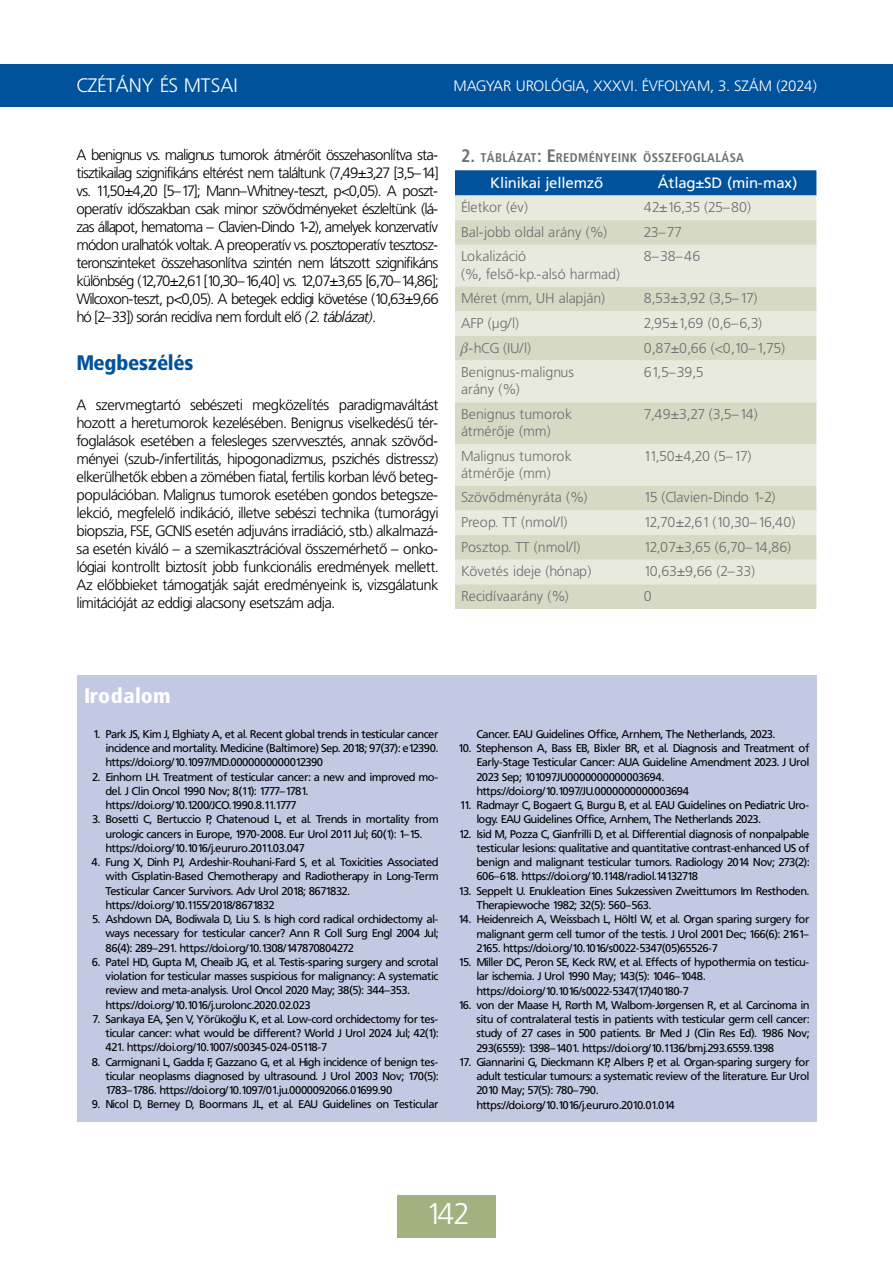
<style>
.page{position:relative;width:893px;height:1263px;background:#fff}
.page>*{position:absolute;margin:0;border:0;box-sizing:border-box;transform-origin:0 0}
.t1{font:30px "Frutiger Lt PFL";color:#fff}
.t2{font:21px "Frutiger Blk Cn PFL";color:#00529c}
.t3{font:21px "Frutiger Blk Cn PFL";letter-spacing:.03em;color:#fff}
.t4{font:19.5px "Frutiger Lt PFL";letter-spacing:.04em;color:#fff}
.t5{font:15px/18px "Frutiger Lt PFL";letter-spacing:-.02em;color:#000;text-align:justify}
.t6{font:15px "Frutiger Lt PFL";letter-spacing:.04em;color:#fff}
.t7{font:15px "Frutiger PFL";letter-spacing:.04em;color:#fff}
.t8{font:14.25px/17.1px "Frutiger Lt PFL";letter-spacing:.04em;color:#6d6e71}
.t9{font:700 12.6px "Frutiger Cn PFL";letter-spacing:.055em;color:#6d6e71}
.t10{font:11.25px/14.2px "Frutiger PFL";color:#000}
.s1{font-style:italic}
.s2{font-size:18px}
</style>
<div class="page">
<div style="left:0;top:64px;width:893px;height:42px;background:#00529c"></div>
<div style="left:398px;top:1195px;width:98px;height:42px;background:#a2b180"></div>
<div style="left:455px;top:170px;width:361px;height:25px;background:#00529c"></div>
<div style="left:455px;top:195px;width:361px;height:25px;background:#e9eade"></div>
<svg style="left:455px;top:220px;width:361px;height:389px;background:#dfe2d1"></svg>
<div style="left:77px;top:675px;width:739px;height:446px;background:#c2cae3"></div>
<svg style="left:460px;top:342px;width:8px;height:14px"></svg>
<h3 class="t4" style="left:77px;top:75px;width:162px">CZÉTÁNY ÉS MTSAI</h3>
<h3 class="t6" style="left:454px;top:77px;width:364px">MAGYAR UROLÓGIA, XXXVI. ÉVFOLYAM, 3. SZÁM (2024)</h3>
<p class="t5" style="left:77px;top:146px;width:363px">A benignus vs. malignus tumorok átmérőit összehasonlítva sta&shy;tisztikailag szignifikáns eltérést nem találtunk (7,49±3,27 [3,5–14] vs. 11,50±4,20 [5–17]; Mann–Whitney-teszt, p&lt;0,05). A poszt&shy;operatív időszakban csak minor szövődményeket észleltünk (lá&shy;zas állapot, hematoma – Clavien-Dindo 1-2), amelyek konzervatív módon uralhatók voltak. A preoperatív vs. posztoperatív tesztosz&shy;teronszinteket összehasonlítva szintén nem látszott szignifikáns különbség (12,70±2,61 [10,30–16,40] vs. 12,07±3,65 [6,70–14,86]; Wilcoxon-teszt, p&lt;0,05). A betegek eddigi követése (10,63±9,66 hó [2–33]) során recidíva nem fordult elő <span class="s1">(2. táblázat)</span>.</p>
<h2 class="t2" style="left:77px;top:350px;width:118px">Megbeszélés</h2>
<p class="t5" style="left:77px;top:396px;width:363px">A szervmegtartó sebészeti megközelítés paradigmaváltást hozott a heretumorok kezelésében. Benignus viselkedésű tér&shy;foglalások esetében a felesleges szervvesztés, annak szövőd&shy;ményei (szub-/infertilitás, hipogonadizmus, pszichés distressz) elkerülhetők ebben a zömében fiatal, fertilis korban lévő beteg&shy;populációban. Malignus tumorok esetében gondos betegsze&shy;lekció, megfelelő indikáció, illetve sebészi technika (tumorágyi biopszia, FSE, GCNIS esetén adjuváns irradiáció, stb.) alkalmazá&shy;sa esetén kiváló – a szemikasztrációval összemérhető – onko&shy;lógiai kontrollt biztosít jobb funkcionális eredmények mellett.<br>Az előbbieket támogatják saját eredményeink is, vizsgálatunk limitációját az eddigi alacsony esetszám adja.</p>
<p class="t9" style="left:461px;top:150px;width:284px"><span class="s2">2.</span> TÁBLÁZAT<span class="s2">: E</span>REDMÉNYEINK ÖSSZEFOGLALÁSA</p>
<h3 class="t7" style="left:490px;top:173px;width:114px">Klinikai jellemző</h3>
<h3 class="t7" style="left:658px;top:173px;width:140px">Átlag±SD (min-max)</h3>
<p class="t8" style="left:461px;top:199px;width:68px">Életkor (év)</p>
<p class="t8" style="left:644px;top:199px;width:109px">42±16,35 (25–80)</p>
<p class="t8" style="left:461px;top:224px;width:147px">Bal-jobb oldal arány (%)</p>
<p class="t8" style="left:644px;top:224px;width:39px">23–77</p>
<p class="t8" style="left:461px;top:248px;width:160px">Lokalizáció<br>(%, felső-kp.-alsó harmad)</p>
<p class="t8" style="left:644px;top:248px;width:57px">8–38–46</p>
<p class="t8" style="left:461px;top:290px;width:145px">Méret (mm, UH alapján)</p>
<p class="t8" style="left:644px;top:290px;width:115px">8,53±3,92 (3,5–17)</p>
<p class="t8" style="left:461px;top:315px;width:59px">AFP (μg/l)</p>
<p class="t8" style="left:644px;top:315px;width:120px">2,95±1,69 (0,6–6,3)</p>
<p class="t8" style="left:469px;top:339px;width:64px">-hCG (IU/l)</p>
<p class="t8" style="left:644px;top:339px;width:142px">0,87±0,66 (&lt;0,10–1,75)</p>
<p class="t8" style="left:461px;top:364px;width:114px">Benignus-malignus arány (%)</p>
<p class="t8" style="left:644px;top:364px;width:61px">61,5–39,5</p>
<p class="t8" style="left:461px;top:406px;width:112px">Benignus tumorok átmérője (mm)</p>
<p class="t8" style="left:644px;top:406px;width:115px">7,49±3,27 (3,5–14)</p>
<p class="t8" style="left:461px;top:447px;width:112px">Malignus tumorok átmérője (mm)</p>
<p class="t8" style="left:644px;top:447px;width:109px">11,50±4,20 (5–17)</p>
<p class="t8" style="left:461px;top:489px;width:128px">Szövődményráta (%)</p>
<p class="t8" style="left:644px;top:489px;width:133px">15 (Clavien-Dindo 1-2)</p>
<p class="t8" style="left:461px;top:514px;width:108px">Preop. TT (nmol/l)</p>
<p class="t8" style="left:644px;top:514px;width:153px">12,70±2,61 (10,30–16,40)</p>
<p class="t8" style="left:461px;top:538px;width:121px">Posztop. TT (nmol/l)</p>
<p class="t8" style="left:644px;top:538px;width:149px">12,07±3,65 (6,70–14,86)</p>
<p class="t8" style="left:461px;top:563px;width:132px">Követés ideje (hónap)</p>
<p class="t8" style="left:644px;top:563px;width:112px">10,63±9,66 (2–33)</p>
<p class="t8" style="left:461px;top:588px;width:109px">Recidívaarány (%)</p>
<p class="t8" style="left:644px;top:588px;width:9px">0</p>
<h2 class="t3" style="left:84px;top:683px;width:88px">Irodalom</h2>
<p class="t10" style="left:105px;top:727px;width:334px;text-align:justify;text-indent:-12px">1. Park JS, Kim J, Elghiaty A, et al. Recent global trends in testicular cancer incidence and mortality. Medicine (Baltimore) Sep. 2018; 97(37): e12390. https://doi.org/10.1097/MD.0000000000012390</p>
<p class="t10" style="left:105px;top:770px;width:334px;text-indent:-13px">2. Einhorn LH. Treatment of testicular cancer: a new and improved mo&shy;del. J Clin Oncol 1990 Nov; 8(11): 1777–1781. https://doi.org/10.1200/JCO.1990.8.11.1777</p>
<p class="t10" style="left:105px;top:812px;width:334px;text-indent:-13px">3. Bosetti C, Bertuccio P, Chatenoud L, et al. Trends in mortality from urologic cancers in Europe, 1970-2008. Eur Urol 2011 Jul; 60(1): 1–15. https://doi.org/10.1016/j.eururo.2011.03.047</p>
<p class="t10" style="left:105px;top:855px;width:334px;text-indent:-14px">4. Fung X, Dinh PJ, Ardeshir-Rouhani-Fard S, et al. Toxicities Associated with Cisplatin-Based Chemotherapy and Radiotherapy in Long-Term Testicular Cancer Survivors. Adv Urol 2018; 8671832. https://doi.org/10.1155/2018/8671832</p>
<p class="t10" style="left:105px;top:912px;width:334px;text-align:justify;text-indent:-13px">5. Ashdown DA, Bodiwala D, Liu S. Is high cord radical orchidectomy al&shy;ways necessary for testicular cancer? Ann R Coll Surg Engl 2004 Jul; 86(4): 289–291. https://doi.org/10.1308/147870804272</p>
<p class="t10" style="left:105px;top:955px;width:334px;text-indent:-14px">6. Patel HD, Gupta M, Cheaib JG, et al. Testis-sparing surgery and scrotal violation for testicular masses suspicious for malignancy: A systematic review and meta-analysis. Urol Oncol 2020 May; 38(5): 344–353. https://doi.org/10.1016/j.urolonc.2020.02.023</p>
<p class="t10" style="left:105px;top:1012px;width:334px;text-align:justify;text-indent:-13px">7. Sarıkaya EA, S¸ en V, Yörükog˘lu K, et al. Low-cord orchidectomy for tes&shy;ticular cancer: what would be different? World J Urol 2024 Jul; 42(1):<br>421. https://doi.org/10.1007/s00345-024-05118-7</p>
<p class="t10" style="left:105px;top:1055px;width:334px;text-align:justify;text-indent:-14px">8. Carmignani L, Gadda F, Gazzano G, et al. High incidence of benign tes&shy;ticular neoplasms diagnosed by ultrasound. J Urol 2003 Nov; 170(5):<br>1783–1786. https://doi.org/10.1097/01.ju.0000092066.01699.90</p>
<p class="t10" style="left:92px;top:1097px;width:348px">9. Nicol D, Berney D, Boormans JL, et al. EAU Guidelines on Testicular</p>
<p class="t10" style="left:476px;top:727px;width:300px">Cancer. EAU Guidelines Office, Arnhem, The Netherlands, 2023.</p>
<p class="t10" style="left:476px;top:741px;width:334px;text-indent:-18px">10. Stephenson A, Bass EB, Bixler BR, et al. Diagnosis and Treatment of Early-Stage Testicular Cancer: AUA Guideline Amendment 2023. J Urol 2023 Sep; 101097JU0000000000003694. https://doi.org/10.1097/JU.0000000000003694</p>
<p class="t10" style="left:476px;top:798px;width:334px;text-indent:-17px">11. Radmayr C, Bogaert G, Burgu B, et al. EAU Guidelines on Pediatric Uro&shy;logy. EAU Guidelines Office, Arnhem, The Netherlands 2023.</p>
<p class="t10" style="left:476px;top:827px;width:334px;text-align:justify;text-indent:-18px">12. Isid M, Pozza C, Gianfrilli D, et al. Differential diagnosis of nonpalpable testicular lesions: qualitative and quantitative contrast-enhanced US of benign and malignant testicular tumors. Radiology 2014 Nov; 273(2):<br>606–618. https://doi.org/10.1148/radiol.14132718</p>
<p class="t10" style="left:476px;top:884px;width:334px;text-indent:-18px">13. Seppelt U. Enukleation Eines Sukzessiven Zweittumors Im Resthoden.<br>Therapiewoche 1982; 32(5): 560–563.</p>
<p class="t10" style="left:476px;top:912px;width:334px;text-align:justify;text-indent:-18px">14. Heidenreich A, Weissbach L, Höltl W, et al. Organ sparing surgery for malignant germ cell tumor of the testis. J Urol 2001 Dec; 166(6): 2161– 2165. https://doi.org/10.1016/s0022-5347(05)65526-7</p>
<p class="t10" style="left:476px;top:955px;width:334px;text-indent:-18px">15. Miller DC, Peron SE, Keck RW, et al. Effects of hypothermia on testicu&shy;lar ischemia. J Urol 1990 May; 143(5): 1046–1048. https://doi.org/10.1016/s0022-5347(17)40180-7</p>
<p class="t10" style="left:476px;top:998px;width:334px;text-align:justify;text-indent:-18px">16. von der Maase H, Rørth M, Walbom-Jørgensen R, et al. Carcinoma in situ of contralateral testis in patients with testicular germ cell cancer: study of 27 cases in 500 patients. Br Med J (Clin Res Ed). 1986 Nov; 293(6559): 1398–1401. https://doi.org/10.1136/bmj.293.6559.1398</p>
<p class="t10" style="left:476px;top:1055px;width:334px;text-indent:-17px">17. Giannarini G, Dieckmann KP, Albers P, et al. Organ-sparing surgery for adult testicular tumours: a systematic review of the literature. Eur Urol 2010 May; 57(5): 780–790.<br>https://doi.org/10.1016/j.eururo.2010.01.014</p>
<h1 class="t1" style="left:426px;top:1197px;width:42px">142</h1>
</div>
